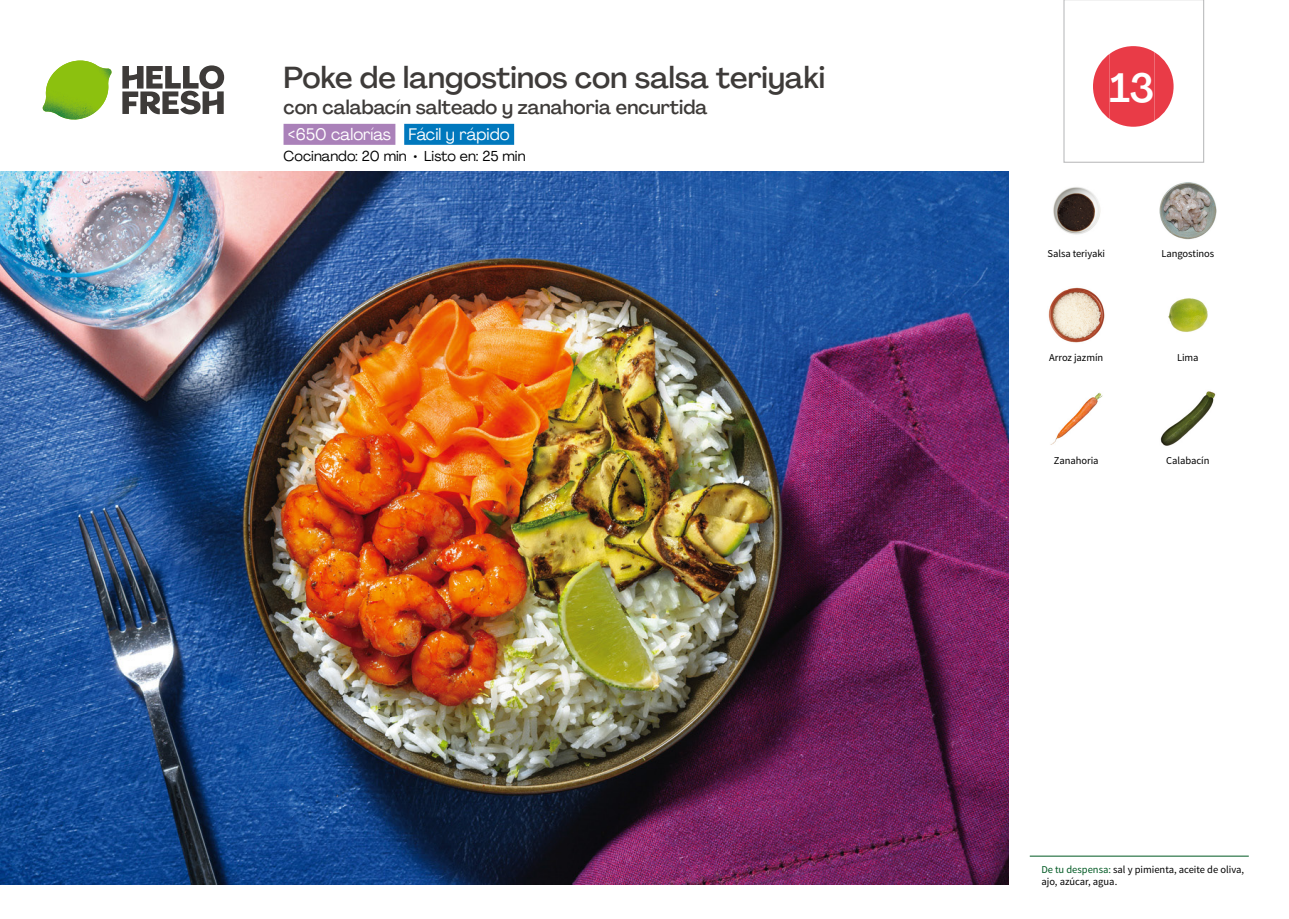
<style>
.page{position:relative;width:1289px;height:919px;background:#fff}
.page>*{position:absolute;margin:0;border:0;box-sizing:border-box;transform-origin:0 0}
.t1{font:500 40.5px "Agrandir";color:#fff}
.t2{font:500 30px "Agrandir";color:#3e3b39}
.t3{font:500 19.5px "Agrandir";color:#3e3b39}
.t4{font:16.5px "Agrandir";color:#fff}
.t5{font:14.25px "Agrandir";color:#000}
.t6{font:10.5px/12px "Source Sans Pro";letter-spacing:-.005em;color:#000}
.s1{color:#005923}
</style>
<div class="page">
<svg style="left:122px;top:65px;width:102px;height:49px"></svg>
<svg style="left:43px;top:60px;width:69px;height:60px"></svg>
<img style="left:50px;top:61px;width:30px;height:16px">
<img style="left:0;top:172px;width:1008px;height:712px">
<div style="left:283px;top:124px;width:112px;height:21px;background:#aa81b9"></div>
<div style="left:404px;top:124px;width:110px;height:21px;background:#0078bd"></div>
<hr style="left:1029px;top:855px;width:219px;height:1px;background:#005923">
<img style="left:1053px;top:187px;width:48px;height:48px">
<img style="left:1159px;top:182px;width:57px;height:57px">
<img style="left:1168px;top:298px;width:40px;height:34px">
<img style="left:1048px;top:287px;width:56px;height:56px">
<img style="left:1160px;top:391px;width:56px;height:55px">
<img style="left:1050px;top:392px;width:53px;height:53px">
<svg style="left:1063px;top:0;width:141px;height:163px"></svg>
<h2 class="t2" style="left:283px;top:59px;width:543px">Poke de langostinos con salsa teriyaki</h2>
<h3 class="t3" style="left:283px;top:95px;width:425px">con calabacín salteado y zanahoria encurtida</h3>
<h3 class="t4" style="left:288px;top:124px;width:223px">&lt;650 calorías Fácil y rápido</h3>
<h3 class="t5" style="left:283px;top:147px;width:243px">Cocinando: 20 min • Listo en: 25 min</h3>
<h1 class="t1" style="left:1109px;top:63px;width:46px">13</h1>
<p class="t6" style="left:1047px;top:247px;width:59px">Salsa teriyaki</p>
<p class="t6" style="left:1161px;top:247px;width:54px">Langostinos</p>
<p class="t6" style="left:1049px;top:352px;width:55px">Arroz jazmín</p>
<p class="t6" style="left:1176px;top:352px;width:23px">Lima</p>
<p class="t6" style="left:1053px;top:454px;width:46px">Zanahoria</p>
<p class="t6" style="left:1166px;top:454px;width:45px">Calabacín</p>
<p class="t6" style="left:1041px;top:863px;width:204px"><span class="s1">De tu despensa:</span> sal y pimienta, aceite de oliva, ajo, azúcar, agua.</p>
</div>
